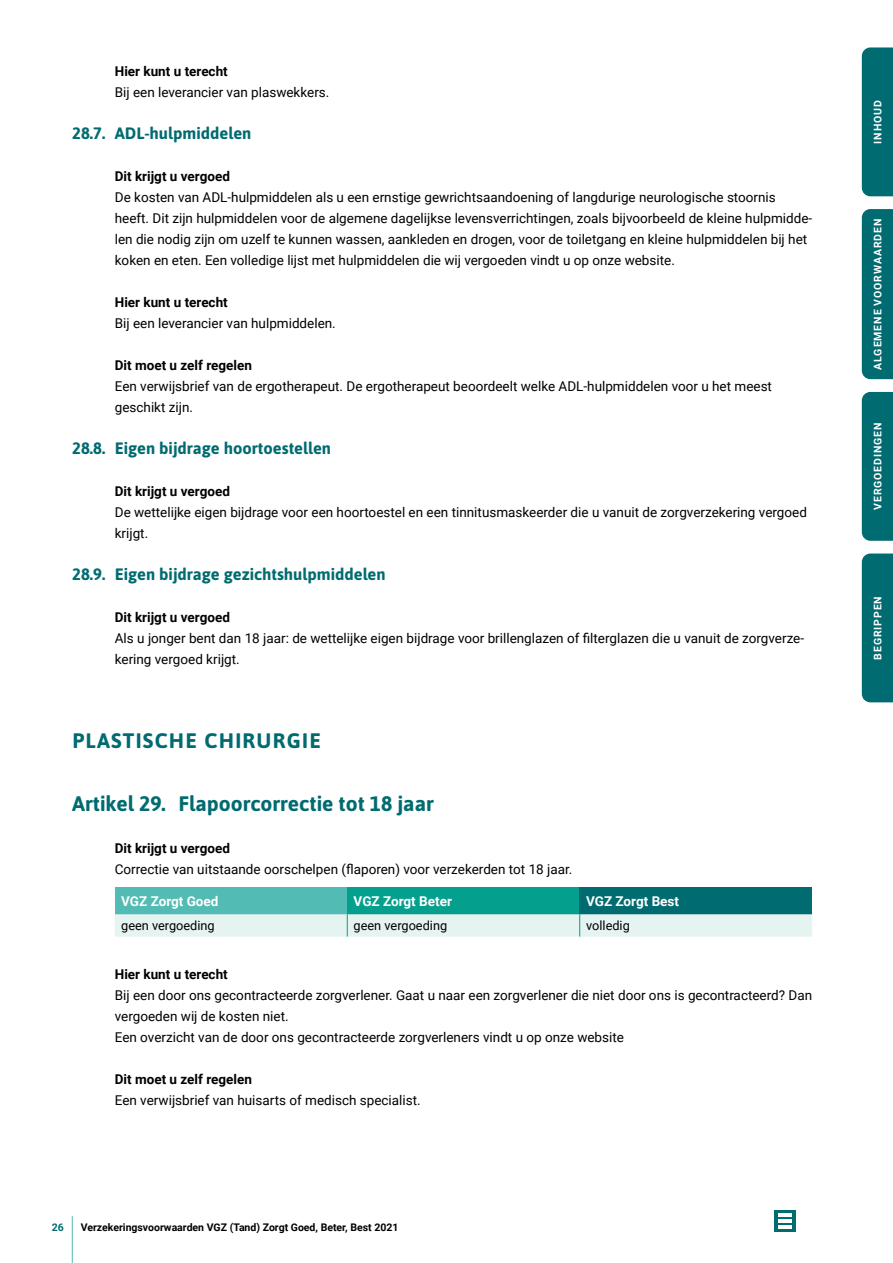
<style>
.page{position:relative;width:893px;height:1263px;background:#fff}
.page>*{position:absolute;margin:0;border:0;box-sizing:border-box;transform-origin:0 0}
.t1{font:700 21px "Asap";color:#006b70}
.t2{font:700 21px "Asap";letter-spacing:.06em;color:#006b70}
.t3{font:700 16.5px "Asap";color:#006b70}
.t4{font:13.5px/21px "Roboto";color:#000}
.t5{font:700 13.5px "Roboto";color:#000}
.t6{font:700 13.5px "Roboto";color:#fff}
.t7{font:12.75px "Roboto";color:#000}
.t8{font:700 10.5px "Roboto";color:#000}
.t9{font:700 10.5px "Roboto";letter-spacing:.085em;color:#fff}
.t10{font:700 10.5px "Roboto";color:#006b70}
</style>
<div class="page">
<hr style="left:72px;top:1216px;width:1px;height:47px;background:#52bbb3">
<svg style="left:774px;top:1210px;width:21px;height:22px"></svg>
<svg style="left:778px;top:1214px;width:13px;height:14px"></svg>
<div style="left:115px;top:887px;width:232px;height:27px;background:#52bbb3"></div>
<div style="left:347px;top:887px;width:233px;height:27px;background:#059f8e"></div>
<div style="left:580px;top:887px;width:232px;height:27px;background:#006b70"></div>
<div style="left:115px;top:914px;width:697px;height:22px;background:#e5f3f1"></div>
<div style="left:862px;top:553px;width:31px;height:149px;background:#006b70"></div>
<div style="left:862px;top:209px;width:31px;height:170px;background:#006b70"></div>
<div style="left:862px;top:392px;width:31px;height:149px;background:#006b70"></div>
<div style="left:862px;top:47px;width:31px;height:149px;background:#006b70"></div>
<p class="t5" style="left:115px;top:62px;width:114px">Hier kunt u terecht</p>
<p class="t4" style="left:115px;top:81px;width:216px">Bij een leverancier van plaswekkers.</p>
<p class="t3" style="left:72px;top:122px;width:181px">28.7. ADL-hulpmiddelen</p>
<p class="t5" style="left:115px;top:167px;width:117px">Dit krijgt u vergoed</p>
<p class="t4" style="left:115px;top:186px;width:699px">De kosten van ADL-hulpmiddelen als u een ernstige gewrichtsaandoening of langdurige neurologische stoornis heeft. Dit zijn hulpmiddelen voor de algemene dagelijkse levensverrichtingen, zoals bijvoorbeeld de kleine hulpmidde&shy;len die nodig zijn om uzelf te kunnen wassen, aankleden en drogen, voor de toiletgang en kleine hulpmiddelen bij het koken en eten. Een volledige lijst met hulpmiddelen die wij vergoeden vindt u op onze website.</p>
<p class="t5" style="left:115px;top:293px;width:114px">Hier kunt u terecht</p>
<p class="t4" style="left:115px;top:313px;width:223px">Bij een leverancier van hulpmiddelen.</p>
<p class="t5" style="left:115px;top:356px;width:139px">Dit moet u zelf regelen</p>
<p class="t4" style="left:115px;top:376px;width:659px">Een verwijsbrief van de ergotherapeut. De ergotherapeut beoordeelt welke ADL-hulpmiddelen voor u het meest geschikt zijn.</p>
<p class="t3" style="left:72px;top:437px;width:260px">28.8. Eigen bijdrage hoortoestellen</p>
<p class="t5" style="left:115px;top:482px;width:117px">Dit krijgt u vergoed</p>
<p class="t4" style="left:115px;top:501px;width:694px">De wettelijke eigen bijdrage voor een hoortoestel en een tinnitusmaskeerder die u vanuit de zorgverzekering vergoed krijgt.</p>
<p class="t3" style="left:72px;top:563px;width:315px">28.9. Eigen bijdrage gezichtshulpmiddelen</p>
<p class="t5" style="left:115px;top:608px;width:117px">Dit krijgt u vergoed</p>
<p class="t4" style="left:115px;top:627px;width:691px">Als u jonger bent dan 18 jaar: de wettelijke eigen bijdrage voor brillenglazen of filterglazen die u vanuit de zorgverze&shy;kering vergoed krijgt.</p>
<h1 class="t2" style="left:72px;top:726px;width:250px">PLASTISCHE CHIRURGIE</h1>
<h1 class="t1" style="left:72px;top:789px;width:363px">Artikel 29. Flapoorcorrectie tot 18 jaar</h1>
<p class="t5" style="left:115px;top:839px;width:117px">Dit krijgt u vergoed</p>
<p class="t4" style="left:115px;top:858px;width:459px">Correctie van uitstaande oorschelpen (flaporen) voor verzekerden tot 18 jaar.</p>
<p class="t6" style="left:121px;top:891px;width:99px">VGZ Zorgt Goed</p>
<p class="t6" style="left:354px;top:891px;width:100px">VGZ Zorgt Beter</p>
<p class="t6" style="left:586px;top:891px;width:95px">VGZ Zorgt Best</p>
<p class="t7" style="left:121px;top:917px;width:95px">geen vergoeding</p>
<p class="t7" style="left:354px;top:917px;width:95px">geen vergoeding</p>
<p class="t7" style="left:586px;top:917px;width:45px">volledig</p>
<p class="t5" style="left:115px;top:965px;width:114px">Hier kunt u terecht</p>
<p class="t4" style="left:115px;top:984px;width:699px">Bij een door ons gecontracteerde zorgverlener. Gaat u naar een zorgverlener die niet door ons is gecontracteerd? Dan vergoeden wij de kosten niet.<br>Een overzicht van de door ons gecontracteerde zorgverleners vindt u op onze website</p>
<p class="t5" style="left:115px;top:1070px;width:139px">Dit moet u zelf regelen</p>
<p class="t4" style="left:115px;top:1089px;width:307px">Een verwijsbrief van huisarts of medisch specialist.</p>
<p class="t10" style="left:52px;top:1220px;width:14px">26</p>
<p class="t8" style="left:81px;top:1220px;width:319px">Verzekeringsvoorwaarden VGZ (Tand) Zorgt Goed, Beter, Best 2021</p>
<p class="t9" style="left:870px;top:144px;width:45px;rotate:-90deg">INHOUD</p>
<p class="t9" style="left:870px;top:370px;width:153px;rotate:-90deg">ALGEMENE VOORWAARDEN</p>
<p class="t9" style="left:870px;top:510px;width:89px;rotate:-90deg">VERGOEDINGEN</p>
<p class="t9" style="left:870px;top:660px;width:65px;rotate:-90deg">BEGRIPPEN</p>
</div>
